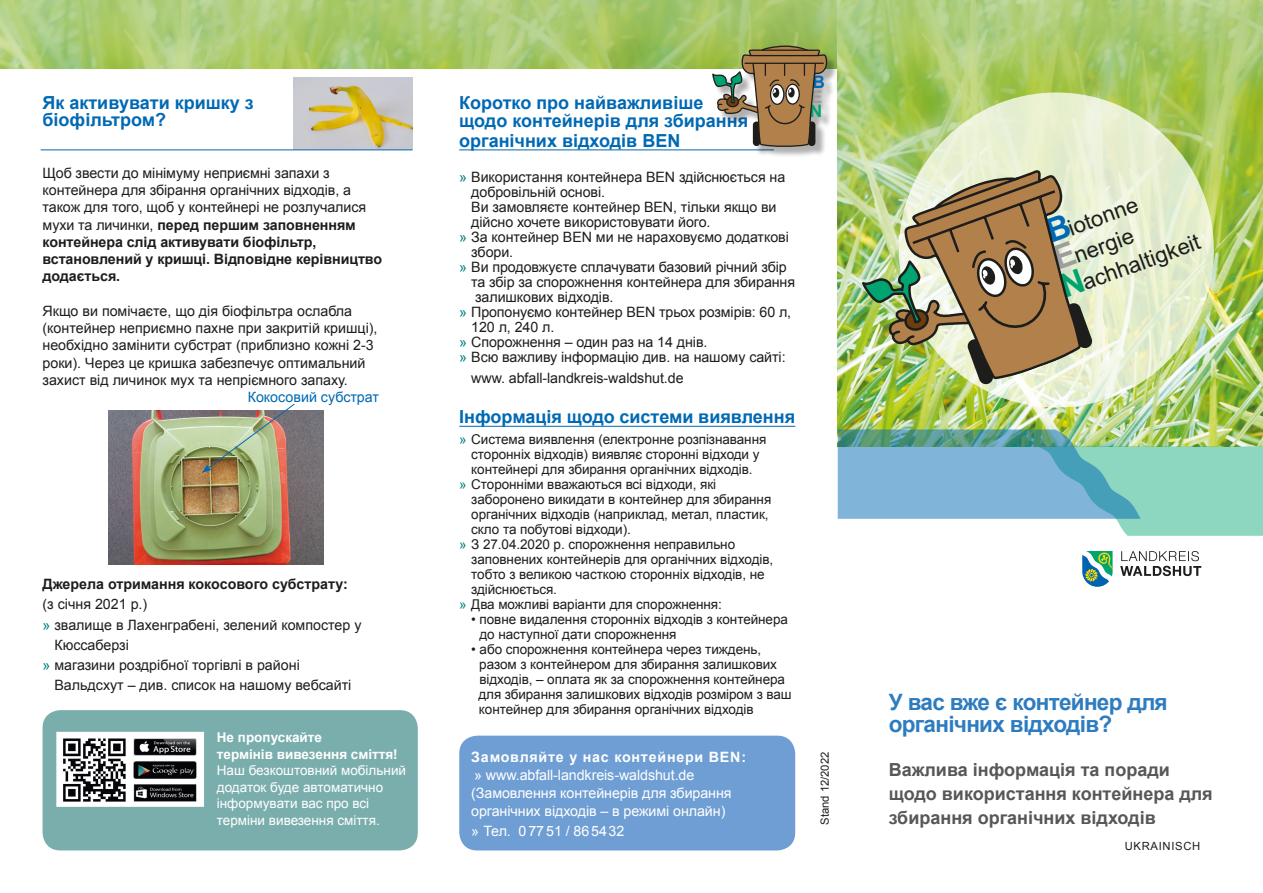
<style>
.page{position:relative;width:1263px;height:893px;background:#fff}
.page>*{position:absolute;margin:0;border:0;box-sizing:border-box;transform-origin:0 0}
.t1{font:700 22.5px/22.5px "Arial";letter-spacing:-.03em;color:#2e7cc0}
.t2{font:22.2px/28px "Arial";color:#1d1d1b}
.t3{font:700 18px/17.2px "Arial";color:#0069b4}
.t4{font:700 18px/24px "Arial";color:#575756}
.t5{font:700 17.25px "Arial";color:#0069b4}
.t6{font:700 17.25px "Arial";color:#9d9d9d}
.t7{font:700 17.25px "Arial";color:#00a471}
.t8{font:14.25px/17.2px "Arial";letter-spacing:-.005em;color:#1d1d1b}
.t9{font:14.25px/18px "Arial";letter-spacing:-.005em;color:#fff}
.t10{font:700 14.25px "Arial";color:#1d1d1b}
.t11{font:700 14.25px "Arial";letter-spacing:.055em;color:#fff}
.t12{font:14.25px "Arial";color:#0069b4}
.t13{font:13.5px/15px "Arial";letter-spacing:-.005em;color:#1d1d1b}
.t14{font:13.5px/16.5px "Arial";color:#fff}
.t15{font:700 13.5px/16.5px "Arial";color:#fff}
.t16{font:11.25px "Arial";color:#1d1d1b}
.t17{font:11.25px "Arial";letter-spacing:.06em;color:#1d1d1b}
.s1{font-weight:700}
.s2{color:#00807d}
.s3{font-weight:700;font-size:33px;color:#0069b4}
.s4{font-weight:700;font-size:33px;color:#9d9d9d}
.s5{font-weight:700;font-size:33px;color:#00a471}
</style>
<div class="page">
<hr style="left:459px;top:150px;width:315px;height:1px;background:#0069b4">
<div style="left:459px;top:736px;width:336px;height:114px;background:#6f9ed4;border-radius:18px"></div>
<div style="left:43px;top:710px;width:375px;height:140px;background:#7aaead;border-radius:18px"></div>
<img style="left:0;top:0;width:838px;height:68px">
<img style="left:838px;top:0;width:425px;height:429px">
<svg style="left:838px;top:429px;width:425px;height:107px;background:#8ec4c5"></svg>
<svg style="left:1082px;top:551px;width:30px;height:36px"></svg>
<svg style="left:1120px;top:551px;width:81px;height:25px"></svg>
<svg style="left:899px;top:92px;width:315px;height:315px;background:#e8efd3"></svg>
<svg style="left:902px;top:119px;width:181px;height:52px;background:#dbe8be"></svg>
<img style="left:858px;top:171px;width:235px;height:214px">
<img style="left:293px;top:78px;width:119px;height:72px">
<hr style="left:41px;top:150px;width:371px;height:1px;background:#0069b4">
<img style="left:108px;top:410px;width:215px;height:154px">
<img style="left:202px;top:403px;width:93px;height:70px">
<img style="left:59px;top:735px;width:142px;height:69px">
<div style="left:56px;top:732px;width:148px;height:75px;border:2px solid #fff"></div>
<div style="left:714px;top:47px;width:124px;height:111px;background:#1d1d1b;opacity:.35"></div>
<svg style="left:712px;top:46px;width:115px;height:101px"></svg>
<hr style="left:459px;top:426px;width:336px;height:1px;background:#0069b4">
<p class="t3" style="left:43px;top:94px;width:213px">Як активувати кришку з біофільтром?</p>
<p class="t8" style="left:43px;top:164px;width:341px">Щоб звести до мінімуму неприємні запахи з контейнера для збiрання органічних відходів, а також для того, щоб у контейнері не розлучалися мухи та личинки, <span class="s1">перед першим заповненням контейнера слід активувати біофільтр, встановлений у кришці. Відповідне керівництво додається.</span></p>
<p class="t8" style="left:43px;top:302px;width:336px">Якщо ви помічаєте, що дія біофільтра ослабла (контейнер неприємно пахне при закритій кришці), необхідно замінити субстрат (приблизно кожні 2-3 роки). Через це кришка забезпечує оптимальний захист від личинок мух та непрiємного запаху.</p>
<p class="t12" style="left:248px;top:387px;width:133px">Кокосовий субстрат</p>
<p class="t10" style="left:43px;top:575px;width:307px">Джерела отримання кокосового субстрату:</p>
<p class="t8" style="left:43px;top:596px;width:106px">(з січня 2021 р.)</p>
<p class="t8" style="left:43px;top:616px;width:320px"><span class="s2">»</span> звалище в Лахенграбені, зелений компостер у</p>
<p class="t8" style="left:54px;top:636px;width:76px">Кюссаберзі</p>
<p class="t8" style="left:43px;top:657px;width:259px"><span class="s2">»</span> магазини роздрібної торгівлі в районі</p>
<p class="t8" style="left:54px;top:677px;width:299px">Вальдсхут – див. список на нашому вебсайті</p>
<p class="t15" style="left:217px;top:730px;width:182px">Не пропускайте<br>термінів вивезення сміття!</p>
<p class="t14" style="left:217px;top:762px;width:191px">Наш безкоштовний мобільний додаток буде автоматично інформувати вас про всі терміни вивезення сміття.</p>
<p class="t3" style="left:459px;top:94px;width:290px;line-height:18px">Коротко про найважливіше щодо контейнерiв для збирання</p>
<p class="t3" style="left:459px;top:133px;width:223px">органічних відходів BEN</p>
<p class="t8" style="left:459px;top:169px;width:327px"><span class="s2">»</span> Використання контейнера BEN здійснюється на</p>
<p class="t8" style="left:471px;top:184px;width:135px">добровільній основі.</p>
<p class="t8" style="left:471px;top:199px;width:307px">Ви замовляєте контейнер BEN, тільки якщо ви</p>
<p class="t8" style="left:471px;top:214px;width:241px">дійсно хочете використовувати його.</p>
<p class="t8" style="left:459px;top:229px;width:331px"><span class="s2">»</span> За контейнер BEN ми не нараховуємо додаткові</p>
<p class="t8" style="left:471px;top:244px;width:43px">збори.</p>
<p class="t8" style="left:459px;top:259px;width:329px"><span class="s2">»</span> Ви продовжуєте сплачувати базовий річний збір</p>
<p class="t8" style="left:471px;top:274px;width:325px">та збір за спорожнення контейнера для збирання</p>
<p class="t8" style="left:475px;top:289px;width:140px">залишкових відходів.</p>
<p class="t8" style="left:459px;top:304px;width:333px"><span class="s2">»</span> Пропонуємо контейнер BEN трьох розмiрів: 60 л,</p>
<p class="t8" style="left:471px;top:319px;width:85px">120 л, 240 л.</p>
<p class="t8" style="left:459px;top:334px;width:250px"><span class="s2">»</span> Спорожнення – один раз на 14 днів.</p>
<p class="t8" style="left:459px;top:349px;width:328px"><span class="s2">»</span> Всю важливу інформацію див. на нашому сайті:</p>
<p class="t8" style="left:471px;top:369px;width:214px">www. abfall-landkreis-waldshut.de</p>
<p class="t3" style="left:459px;top:409px;width:337px">Інформація щодо системи виявлення</p>
<p class="t13" style="left:459px;top:432px;width:309px"><span class="s2">»</span> Система виявлення (електронне розпізнавання</p>
<p class="t13" style="left:471px;top:447px;width:290px">сторонніх відходів) виявляє сторонні відходи у</p>
<p class="t13" style="left:471px;top:462px;width:283px">контейнері для збирання органічних відходів.</p>
<p class="t13" style="left:459px;top:477px;width:258px"><span class="s2">»</span> Сторонніми вважаються всі відходи, які</p>
<p class="t13" style="left:471px;top:492px;width:302px">заборонено викидати в контейнер для збирання</p>
<p class="t13" style="left:471px;top:507px;width:299px">органічних відходів (наприклад, метал, пластик,</p>
<p class="t13" style="left:471px;top:522px;width:161px">скло та побутові відходи).</p>
<p class="t13" style="left:459px;top:537px;width:277px"><span class="s2">»</span> З 27.04.2020 р. спорожнення неправильно</p>
<p class="t13" style="left:471px;top:552px;width:304px">заповнених контейнерів для органічних відходів,</p>
<p class="t13" style="left:471px;top:567px;width:295px">тобто з великою часткою сторонніх відходів, не</p>
<p class="t13" style="left:471px;top:582px;width:87px">здiйснюється.</p>
<p class="t13" style="left:459px;top:597px;width:264px"><span class="s2">»</span> Два можливі варіанти для спорожнення:</p>
<p class="t13" style="left:479px;top:612px;width:310px;text-indent:-8px">• повне видалення сторонніх відходів з контейнера до наступної дати спорожнення</p>
<p class="t13" style="left:478px;top:642px;width:314px;text-indent:-7px">• або спорожнення контейнера через тиждень, разом з контейнером для збирання залишкових відходів, – оплата як за спорожнення контейнера для збирання залишкових відходів розміром з ваш контейнер для збирання органічних відходів</p>
<p class="t11" style="left:471px;top:748px;width:276px">Замовляйте у нас контейнери BEN:</p>
<p class="t9" style="left:471px;top:766px;width:262px">» www.abfall-landkreis-waldshut.de (Замовлення контейнерів для збирання органічних відходів – в режимі онлайн)</p>
<p class="t9" style="left:471px;top:822px;width:155px">» Тел. 07751 / 865432</p>
<p class="t5" style="left:812px;top:71px;width:14px">B</p>
<p class="t6" style="left:811px;top:85px;width:13px">E</p>
<p class="t7" style="left:810px;top:100px;width:14px">N</p>
<p class="t16" style="left:818px;top:825px;width:75px;rotate:-90deg">Stand 12/2022</p>
<h2 class="t2" style="left:1039px;top:225px;width:147px;rotate:-20deg"><span class="s3">B</span>iotonne<br><span class="s4">E</span>nergie<br><span class="s5">N</span>achhaltigkeit</h2>
<h1 class="t1" style="left:889px;top:691px;width:280px">У вас вже є контейнер для органічних відходів?</h1>
<p class="t4" style="left:889px;top:758px;width:325px">Важлива інформація та поради щодо використання контейнера для збирання органічних відходів</p>
<p class="t17" style="left:1125px;top:839px;width:77px">UKRAINISCH</p>
</div>
